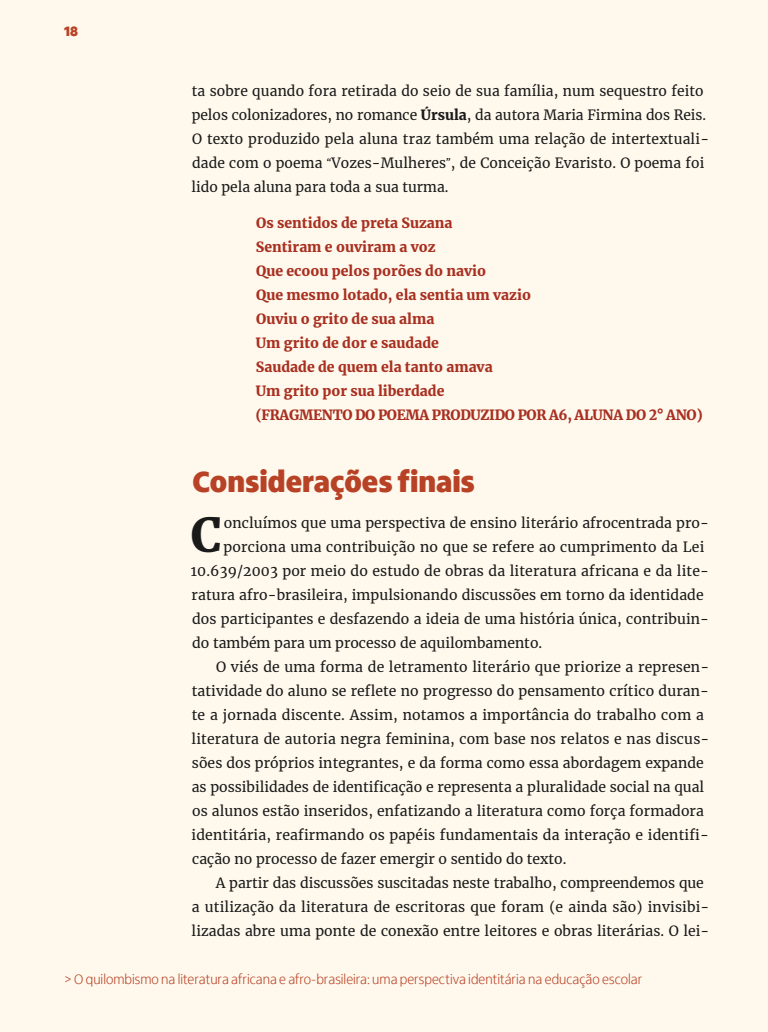
<style>
.page{position:relative;width:768px;height:1032px;background:#fff9ed}
.page>*{position:absolute;margin:0;border:0;box-sizing:border-box;transform-origin:0 0}
.t1{font:900 46.3px "Merriweather";color:#1a1a1a}
.t2{font:900 30px "Itau Display";color:#b84226}
.t3{font:14px/24px "Merriweather";letter-spacing:.005em;color:#1a1a1a}
.t4{font:900 14px/24px "Merriweather";color:#a83021}
.t5{font:300 14px "Itau Display";color:#b84226}
.t6{font:900 14px "Itau Display";color:#b84226}
.s1{font-weight:900}
.s2{font-family:"Faustina"}
</style>
<div class="page">
<p class="t6" style="left:64px;top:23px;width:16px">18</p>
<p class="t3" style="left:192px;top:79px;width:519px">ta sobre quando fora retirada do seio de sua família, num sequestro feito pelos colonizadores, no romance <span class="s1">Úrsula</span>, da autora Maria Firmina dos Reis.<br>O texto produzido pela aluna traz também uma relação de intertextuali&shy;dade com o poema <span class="s2">“</span>Vozes-Mulheres<span class="s2">”</span>, de Conceição Evaristo. O poema foi lido pela aluna para toda a sua turma.</p>
<p class="t4" style="left:256px;top:210px;width:448px">Os sentidos de preta Suzana<br>Sentiram e ouviram a voz<br>Que ecoou pelos porões do navio<br>Que mesmo lotado, ela sentia um vazio<br>Ouviu o grito de sua alma<br>Um grito de dor e saudade<br>Saudade de quem ela tanto amava<br>Um grito por sua liberdade<br>(FRAGMENTO DO POEMA PRODUZIDO POR A6, ALUNA DO 2° ANO)</p>
<h2 class="t2" style="left:192px;top:464px;width:284px">Considerações finais</h2>
<h1 class="t1" style="left:191px;top:503px;width:32px">C</h1>
<p class="t3" style="left:224px;top:511px;width:487px">oncluímos que uma perspectiva de ensino literário afrocentrada pro-</p>
<p class="t3" style="left:223px;top:535px;width:482px">porciona uma contribuição no que se refere ao cumprimento da Lei</p>
<p class="t3" style="left:191px;top:559px;width:519px">10.639/2003 por meio do estudo de obras da literatura africana e da lite-</p>
<p class="t3" style="left:192px;top:583px;width:514px">ratura afro-brasileira, impulsionando discussões em torno da identidade</p>
<p class="t3" style="left:192px;top:607px;width:518px">dos participantes e desfazendo a ideia de uma história única, contribuin-</p>
<p class="t3" style="left:192px;top:630px;width:352px">do também para um processo de aquilombamento.</p>
<p class="t3" style="left:216px;top:654px;width:495px">O viés de uma forma de letramento literário que priorize a represen-</p>
<p class="t3" style="left:192px;top:678px;width:519px">tatividade do aluno se reflete no progresso do pensamento crítico duran-</p>
<p class="t3" style="left:192px;top:702px;width:514px">te a jornada discente. Assim, notamos a importância do trabalho com a</p>
<p class="t3" style="left:192px;top:726px;width:519px">literatura de autoria negra feminina, com base nos relatos e nas discus-</p>
<p class="t3" style="left:192px;top:750px;width:513px">sões dos próprios integrantes, e da forma como essa abordagem expande</p>
<p class="t3" style="left:192px;top:774px;width:514px">as possibilidades de identificação e representa a pluralidade social na qual</p>
<p class="t3" style="left:192px;top:798px;width:513px">os alunos estão inseridos, enfatizando a literatura como força formadora</p>
<p class="t3" style="left:192px;top:822px;width:519px">identitária, reafirmando os papéis fundamentais da interação e identifi-</p>
<p class="t3" style="left:192px;top:846px;width:376px">cação no processo de fazer emergir o sentido do texto.</p>
<p class="t3" style="left:216px;top:870px;width:490px">A partir das discussões suscitadas neste trabalho, compreendemos que</p>
<p class="t3" style="left:192px;top:894px;width:519px">a utilização da literatura de escritoras que foram (e ainda são) invisibi-</p>
<p class="t3" style="left:192px;top:918px;width:519px">lizadas abre uma ponte de conexão entre leitores e obras literárias. O lei-</p>
<p class="t5" style="left:64px;top:971px;width:580px">&gt; O quilombismo na literatura africana e afro-brasileira: uma perspectiva identitária na educação escolar</p>
</div>
